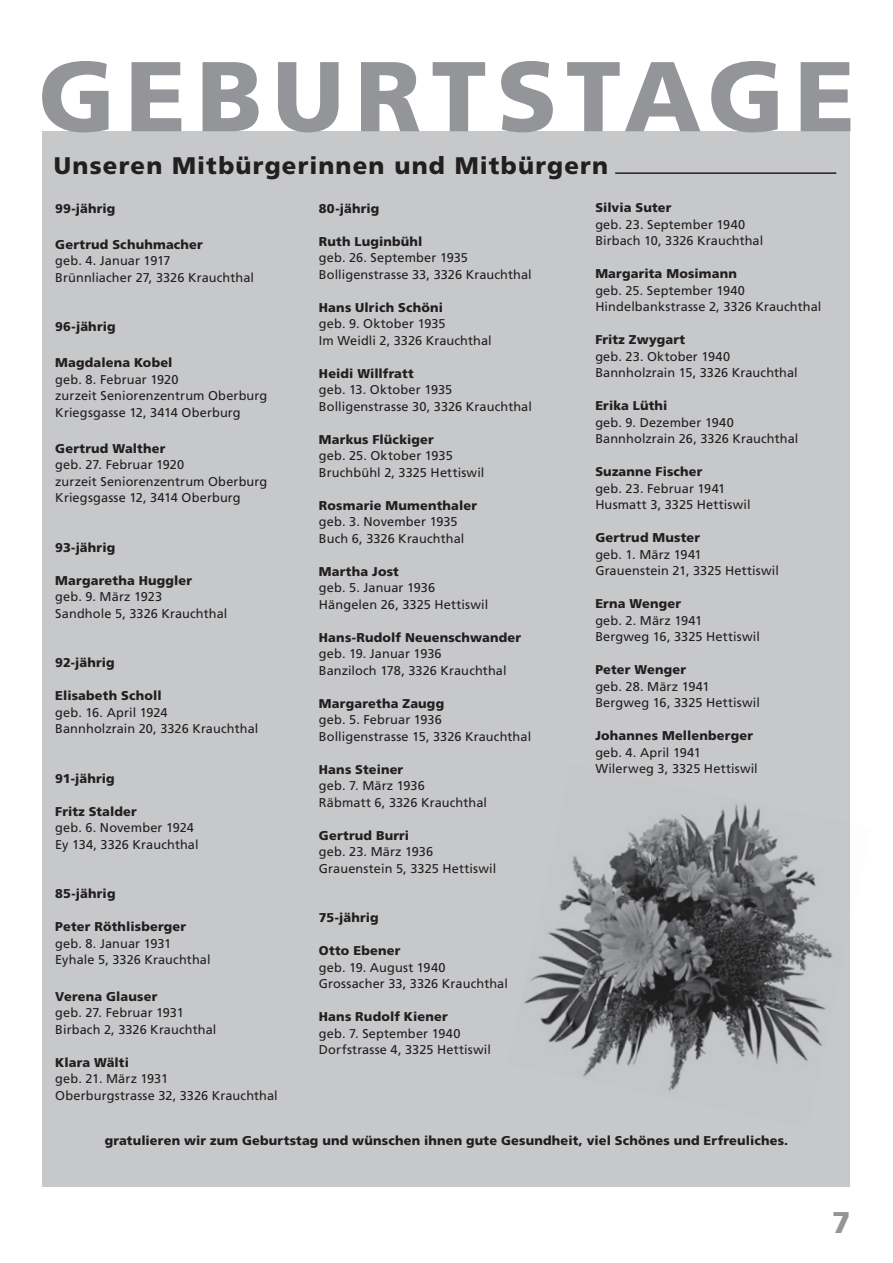
<style>
.page{position:relative;width:893px;height:1263px;background:#fff}
.page>*{position:absolute;margin:0;border:0;box-sizing:border-box;transform-origin:0 0}
.t1{font:900 99px "Frutiger";letter-spacing:.105em;color:#939598}
.t2{font:900 30px "Frutiger";color:#939598}
.t3{font:900 24px "Frutiger";letter-spacing:.05em;color:#231f20}
.t4{font:12.75px/16.5px "Frutiger";letter-spacing:.01em;color:#231f20}
.t5{font:900 12.75px "Frutiger";letter-spacing:.015em;color:#231f20}
</style>
<div class="page">
<div style="left:43px;top:131px;width:807px;height:1055px;background:#c7c8ca"></div>
<hr style="left:615px;top:172px;width:221px;height:2px;background:#231f20">
<img style="left:524px;top:804px;width:309px;height:287px">
<h1 class="t1" style="left:38px;top:37px;width:818px">GEBURTSTAGE</h1>
<h3 class="t3" style="left:54px;top:151px;width:556px">Unseren Mitbürgerinnen und Mitbürgern</h3>
<p class="t5" style="left:55px;top:200px;width:62px">99-jährig</p>
<p class="t5" style="left:55px;top:236px;width:149px">Gertrud Schuhmacher</p>
<p class="t4" style="left:55px;top:252px;width:200px">geb. 4. Januar 1917<br>Brünnliacher 27, 3326 Krauchthal</p>
<p class="t5" style="left:55px;top:319px;width:62px">96-jährig</p>
<p class="t5" style="left:55px;top:355px;width:119px">Magdalena Kobel</p>
<p class="t4" style="left:55px;top:371px;width:214px">geb. 8. Februar 1920<br>zurzeit Seniorenzentrum Oberburg<br>Kriegsgasse 12, 3414 Oberburg</p>
<p class="t5" style="left:55px;top:440px;width:112px">Gertrud Walther</p>
<p class="t4" style="left:55px;top:456px;width:214px">geb. 27. Februar 1920<br>zurzeit Seniorenzentrum Oberburg<br>Kriegsgasse 12, 3414 Oberburg</p>
<p class="t5" style="left:55px;top:539px;width:61px">93-jährig</p>
<p class="t5" style="left:55px;top:572px;width:138px">Margaretha Huggler</p>
<p class="t4" style="left:55px;top:588px;width:174px">geb. 9. März 1923<br>Sandhole 5, 3326 Krauchthal</p>
<p class="t5" style="left:55px;top:655px;width:61px">92-jährig</p>
<p class="t5" style="left:55px;top:688px;width:108px">Elisabeth Scholl</p>
<p class="t4" style="left:55px;top:704px;width:205px">geb. 16. April 1924<br>Bannholzrain 20, 3326 Krauchthal</p>
<p class="t5" style="left:55px;top:770px;width:61px">91-jährig</p>
<p class="t5" style="left:55px;top:803px;width:83px">Fritz Stalder</p>
<p class="t4" style="left:55px;top:819px;width:145px">geb. 6. November 1924<br>Ey 134, 3326 Krauchthal</p>
<p class="t5" style="left:55px;top:886px;width:62px">85-jährig</p>
<p class="t5" style="left:55px;top:919px;width:132px">Peter Röthlisberger</p>
<p class="t4" style="left:55px;top:935px;width:157px">geb. 8. Januar 1931<br>Eyhale 5, 3326 Krauchthal</p>
<p class="t5" style="left:55px;top:989px;width:104px">Verena Glauser</p>
<p class="t4" style="left:55px;top:1004px;width:163px">geb. 27. Februar 1931<br>Birbach 2, 3326 Krauchthal</p>
<p class="t5" style="left:55px;top:1055px;width:75px">Klara Wälti</p>
<p class="t4" style="left:55px;top:1070px;width:224px">geb. 21. März 1931<br>Oberburgstrasse 32, 3326 Krauchthal</p>
<p class="t5" style="left:595px;top:200px;width:78px">Silvia Suter</p>
<p class="t4" style="left:595px;top:216px;width:169px">geb. 23. September 1940<br>Birbach 10, 3326 Krauchthal</p>
<p class="t5" style="left:595px;top:266px;width:143px">Margarita Mosimann</p>
<p class="t4" style="left:595px;top:282px;width:228px">geb. 25. September 1940<br>Hindelbankstrasse 2, 3326 Krauchthal</p>
<p class="t5" style="left:595px;top:332px;width:91px">Fritz Zwygart</p>
<p class="t4" style="left:595px;top:348px;width:204px">geb. 23. Oktober 1940<br>Bannholzrain 15, 3326 Krauchthal</p>
<p class="t5" style="left:595px;top:398px;width:74px">Erika Lüthi</p>
<p class="t4" style="left:595px;top:414px;width:205px">geb. 9. Dezember 1940<br>Bannholzrain 26, 3326 Krauchthal</p>
<p class="t5" style="left:595px;top:464px;width:109px">Suzanne Fischer</p>
<p class="t4" style="left:595px;top:480px;width:157px">geb. 23. Februar 1941<br>Husmatt 3, 3325 Hettiswil</p>
<p class="t5" style="left:595px;top:530px;width:106px">Gertrud Muster</p>
<p class="t4" style="left:595px;top:546px;width:185px">geb. 1. März 1941<br>Grauenstein 21, 3325 Hettiswil</p>
<p class="t5" style="left:595px;top:596px;width:87px">Erna Wenger</p>
<p class="t4" style="left:595px;top:612px;width:166px">geb. 2. März 1941<br>Bergweg 16, 3325 Hettiswil</p>
<p class="t5" style="left:595px;top:662px;width:92px">Peter Wenger</p>
<p class="t4" style="left:595px;top:678px;width:166px">geb. 28. März 1941<br>Bergweg 16, 3325 Hettiswil</p>
<p class="t5" style="left:595px;top:728px;width:159px">Johannes Mellenberger</p>
<p class="t4" style="left:595px;top:744px;width:164px">geb. 4. April 1941<br>Wilerweg 3, 3325 Hettiswil</p>
<p class="t5" style="left:319px;top:200px;width:62px">80-jährig</p>
<p class="t5" style="left:319px;top:233px;width:105px">Ruth Luginbühl</p>
<p class="t4" style="left:319px;top:249px;width:214px">geb. 26. September 1935<br>Bolligenstrasse 33, 3326 Krauchthal</p>
<p class="t5" style="left:319px;top:299px;width:126px">Hans Ulrich Schöni</p>
<p class="t4" style="left:319px;top:315px;width:174px">geb. 9. Oktober 1935<br>Im Weidli 2, 3326 Krauchthal</p>
<p class="t5" style="left:319px;top:365px;width:96px">Heidi Willfratt</p>
<p class="t4" style="left:319px;top:381px;width:215px">geb. 13. Oktober 1935<br>Bolligenstrasse 30, 3326 Krauchthal</p>
<p class="t5" style="left:319px;top:431px;width:116px">Markus Flückiger</p>
<p class="t4" style="left:319px;top:447px;width:167px">geb. 25. Oktober 1935<br>Bruchbühl 2, 3325 Hettiswil</p>
<p class="t5" style="left:319px;top:497px;width:160px">Rosmarie Mumenthaler</p>
<p class="t4" style="left:319px;top:513px;width:147px">geb. 3. November 1935<br>Buch 6, 3326 Krauchthal</p>
<p class="t5" style="left:319px;top:563px;width:81px">Martha Jost</p>
<p class="t4" style="left:319px;top:579px;width:171px">geb. 5. Januar 1936<br>Hängelen 26, 3325 Hettiswil</p>
<p class="t5" style="left:319px;top:629px;width:204px">Hans-Rudolf Neuenschwander</p>
<p class="t4" style="left:319px;top:645px;width:189px">geb. 19. Januar 1936<br>Banziloch 178, 3326 Krauchthal</p>
<p class="t5" style="left:319px;top:695px;width:127px">Margaretha Zaugg</p>
<p class="t4" style="left:319px;top:711px;width:214px">geb. 5. Februar 1936<br>Bolligenstrasse 15, 3326 Krauchthal</p>
<p class="t5" style="left:319px;top:761px;width:86px">Hans Steiner</p>
<p class="t4" style="left:319px;top:777px;width:170px">geb. 7. März 1936<br>Räbmatt 6, 3326 Krauchthal</p>
<p class="t5" style="left:319px;top:827px;width:92px">Gertrud Burri</p>
<p class="t4" style="left:319px;top:843px;width:179px">geb. 23. März 1936<br>Grauenstein 5, 3325 Hettiswil</p>
<p class="t5" style="left:319px;top:910px;width:61px">75-jährig</p>
<p class="t5" style="left:319px;top:943px;width:83px">Otto Ebener</p>
<p class="t4" style="left:319px;top:959px;width:191px">geb. 19. August 1940<br>Grossacher 33, 3326 Krauchthal</p>
<p class="t5" style="left:319px;top:1009px;width:130px">Hans Rudolf Kiener</p>
<p class="t4" style="left:319px;top:1025px;width:174px">geb. 7. September 1940<br>Dorfstrasse 4, 3325 Hettiswil</p>
<p class="t5" style="left:105px;top:1133px;width:685px">gratulieren wir zum Geburtstag und wünschen ihnen gute Gesundheit, viel Schönes und Erfreuliches.</p>
<h2 class="t2" style="left:832px;top:1204px;width:20px">7</h2>
</div>
